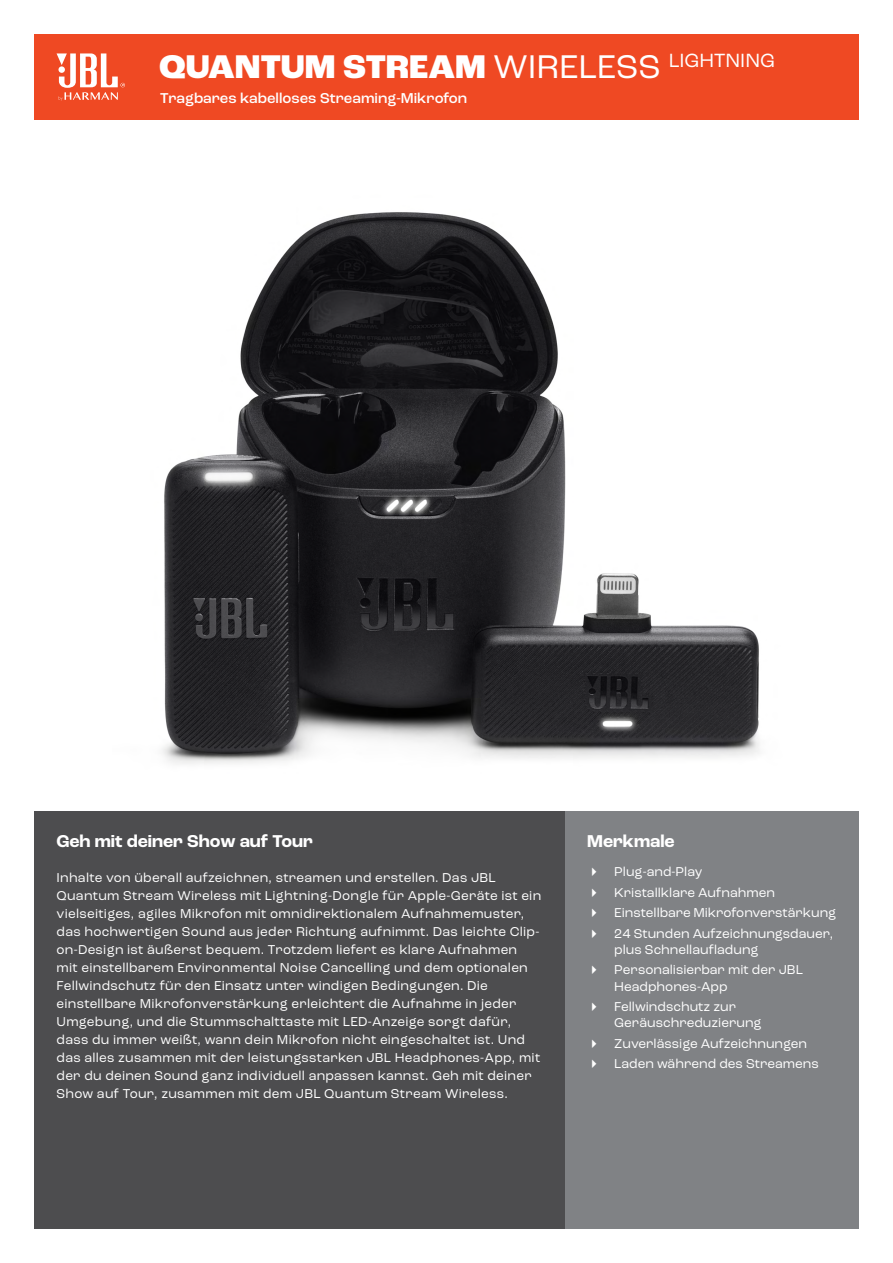
<style>
.page{position:relative;width:893px;height:1263px;background:#fff}
.page>*{position:absolute;margin:0;border:0;box-sizing:border-box;transform-origin:0 0}
.t1{font:800 34.5px "Roc Grotesk";color:#fff}
.t2{font:700 18px "Roc Grotesk";color:#fff}
.t3{font:500 15px "Roc Grotesk";color:#fff}
.t4{font:13.5px/18px "Roc Grotesk";letter-spacing:.02em;color:#fff}
.t5{font:13.5px/20.4px "Roc Grotesk";color:#fff}
.s1{font-weight:400}
</style>
<div class="page">
<img style="left:162px;top:212px;width:597px;height:552px">
<div style="left:565px;top:811px;width:294px;height:418px;background:#808285"></div>
<div style="left:34px;top:811px;width:531px;height:418px;background:#4d4d4f"></div>
<div style="left:34px;top:34px;width:825px;height:85px;background:#ef4923"></div>
<svg style="left:57px;top:53px;width:68px;height:48px"></svg>
<h1 class="t1" style="left:159px;top:45px;width:617px">QUANTUM STREAM <span class="s1">WIRELESS</span> <sup>LIGHTNING</sup></h1>
<p class="t3" style="left:160px;top:89px;width:308px">Tragbares kabelloses Streaming-Mikrofon</p>
<h2 class="t2" style="left:57px;top:830px;width:258px">Geh mit deiner Show auf Tour</h2>
<p class="t4" style="left:57px;top:869px;width:486px">Inhalte von überall aufzeichnen, streamen und erstellen. Das JBL Quantum Stream Wireless mit Lightning-Dongle für Apple-Geräte ist ein vielseitiges, agiles Mikrofon mit omnidirektionalem Aufnahmemuster, das hochwertigen Sound aus jeder Richtung aufnimmt. Das leichte Clip&shy;on-Design ist äußerst bequem. Trotzdem liefert es klare Aufnahmen mit einstellbarem Environmental Noise Cancelling und dem optionalen Fellwindschutz für den Einsatz unter windigen Bedingungen. Die einstellbare Mikrofonverstärkung erleichtert die Aufnahme in jeder Umgebung, und die Stummschalttaste mit LED-Anzeige sorgt dafür, dass du immer weißt, wann dein Mikrofon nicht eingeschaltet ist. Und das alles zusammen mit der leistungsstarken JBL Headphones-App, mit der du deinen Sound ganz individuell anpassen kannst. Geh mit deiner Show auf Tour, zusammen mit dem JBL Quantum Stream Wireless.</p>
<h2 class="t2" style="left:587px;top:830px;width:89px">Merkmale</h2>
<p class="t5" style="left:614px;top:862px;width:224px">Plug-and-Play<br>Kristallklare Aufnahmen<br>Einstellbare Mikrofonverstärkung<br>24 Stunden Aufzeichnungsdauer,</p>
<p class="t5" style="left:614px;top:939px;width:190px">plus Schnellaufladung<br>Personalisierbar mit der JBL</p>
<p class="t5" style="left:614px;top:976px;width:123px">Headphones-App<br>Fellwindschutz zur</p>
<p class="t5" style="left:614px;top:1012px;width:206px">Geräuschreduzierung<br>Zuverlässige Aufzeichnungen<br>Laden während des Streamens</p>
</div>
